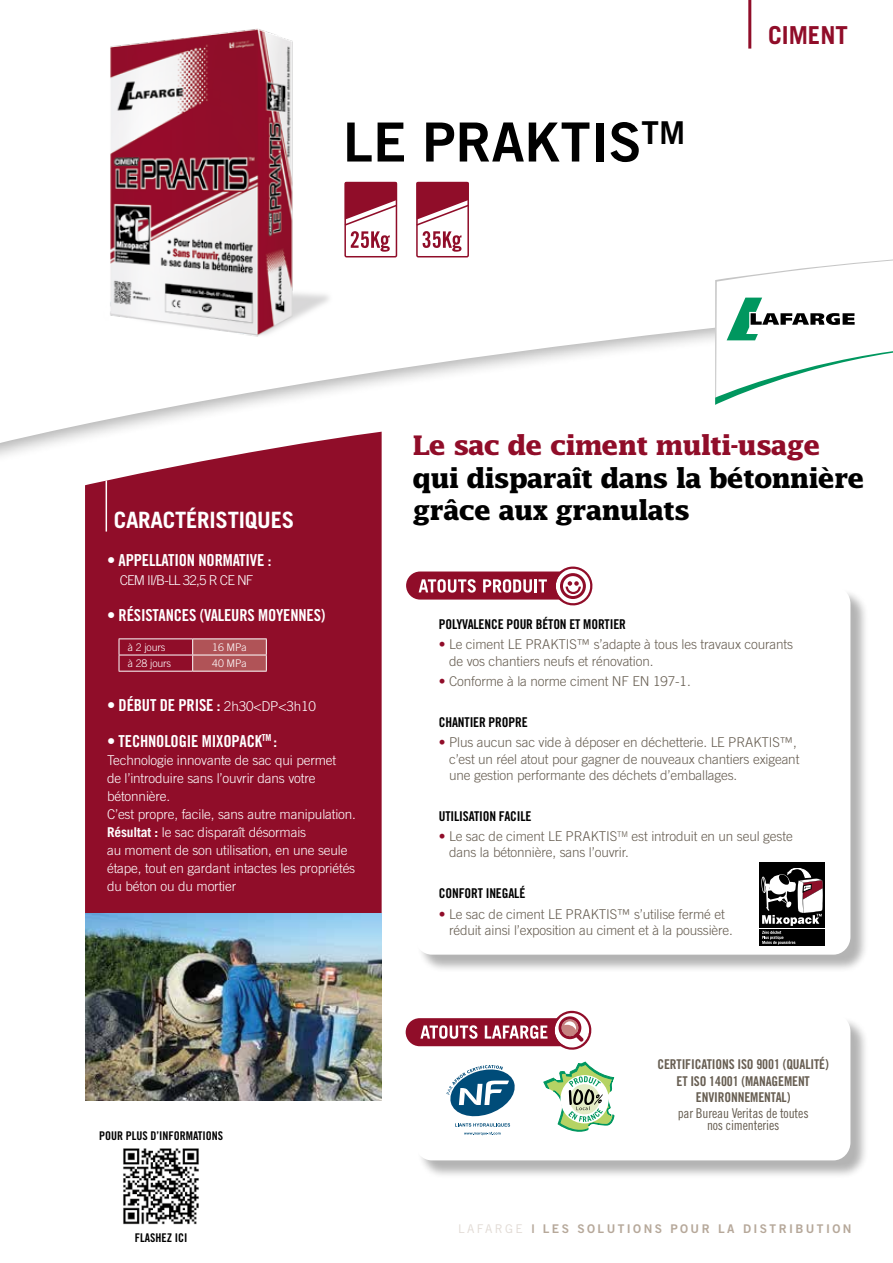
<style>
.page{position:relative;width:893px;height:1263px;background:#fff}
.page>*{position:absolute;margin:0;border:0;box-sizing:border-box;transform-origin:0 0}
.t1{font:54px "Trade Gothic Bold Two";color:#000}
.t2{font:700 27px/32.4px "Lucida";letter-spacing:-.04em;color:#000}
.t3{font:700 27px "Lucida";letter-spacing:-.04em;color:#900d29}
.t4{font:700 24.75px "Trade Gothic";color:#900d29}
.t5{font:700 22.5px "Trade Gothic";letter-spacing:-.01em;color:#fff}
.t6{font:16.5px "Trade Gothic Bold Cond Twenty";letter-spacing:-.01em;color:#fff}
.t7{font:300 13.5px/16.2px "Trade Gothic";letter-spacing:-.01em;color:#665d51}
.t8{font:300 13.5px/18px "Trade Gothic";letter-spacing:-.01em;color:#fff}
.t9{font:13.5px "Trade Gothic Bold Cond Twenty";letter-spacing:-.01em;color:#000}
.t10{font:13.5px/16.2px "Trade Gothic Bold Cond Twenty";letter-spacing:-.01em;color:#665d51;text-align:center}
.t11{font:13.5px/12px "Trade Gothic Cond Eighteen";letter-spacing:-.01em;color:#665d51;text-align:center}
.t12{font:300 13.5px "Trade Gothic";letter-spacing:-.06em;color:#fff}
.t13{font:12px "Trade Gothic LT Std Bd 2";letter-spacing:.2em;color:#b6a89a}
.t14{font:12px "Trade Gothic Bold Cond Twenty";color:#000}
.t15{font:300 10.5px "Trade Gothic";letter-spacing:-.01em;color:#fff}
.s1{font-family:"Trade Gothic";font-weight:300;font-size:13.5px}
.s2{font-weight:700}
.s3{color:#900d29}
.s4{font-family:"Trade Gothic LT Std";color:#e1dad4}
</style>
<div class="page">
<svg style="left:0;top:0;width:752px;height:448px"></svg>
<svg style="left:715px;top:258px;width:178px;height:147px"></svg>
<div style="left:85px;top:432px;width:297px;height:481px;background:#900d29"></div>
<hr style="left:106px;top:480px;width:1px;height:51px;background:#fff">
<div style="left:417px;top:588px;width:452px;height:385px;background:#000;opacity:.3"></div>
<div style="left:415px;top:586px;width:435px;height:369px;background:#fff;border-radius:18px"></div>
<div style="left:417px;top:1016px;width:452px;height:163px;background:#000;opacity:.3"></div>
<div style="left:415px;top:1014px;width:435px;height:146px;background:#fff;border-radius:18px"></div>
<div style="left:406px;top:571px;width:181px;height:29px;background:#900d29;border-radius:14px"></div>
<svg style="left:419px;top:579px;width:57px;height:14px"></svg>
<svg style="left:483px;top:566px;width:110px;height:40px"></svg>
<hr style="left:119px;top:638px;width:74px;height:1px;background:#fff">
<hr style="left:193px;top:638px;width:74px;height:1px;background:#fff">
<hr style="left:119px;top:655px;width:74px;height:1px;background:#fff">
<svg style="left:119px;top:639px;width:1px;height:32px"></svg>
<svg style="left:192px;top:639px;width:75px;height:32px;background:#b56063"></svg>
<hr style="left:119px;top:671px;width:74px;height:1px;background:#fff">
<hr style="left:193px;top:671px;width:74px;height:1px;background:#fff">
<hr style="left:748px;top:0;width:3px;height:49px;background:#900d29">
<img style="left:83px;top:26px;width:267px;height:331px">
<img style="left:85px;top:913px;width:297px;height:187px">
<img style="left:123px;top:1148px;width:76px;height:77px">
<svg style="left:543px;top:1062px;width:72px;height:70px"></svg>
<div style="left:406px;top:1018px;width:183px;height:28px;background:#900d29;border-radius:14px"></div>
<svg style="left:420px;top:1025px;width:58px;height:14px"></svg>
<svg style="left:485px;top:1011px;width:107px;height:39px"></svg>
<div style="left:345px;top:183px;width:51px;height:74px;background:#fff"></div>
<div style="left:344px;top:182px;width:53px;height:75px;border:2px solid #900d29"></div>
<svg style="left:343px;top:182px;width:56px;height:70px"></svg>
<div style="left:417px;top:183px;width:51px;height:74px;background:#fff"></div>
<div style="left:416px;top:182px;width:53px;height:75px;border:2px solid #900d29"></div>
<svg style="left:415px;top:182px;width:55px;height:70px"></svg>
<div style="left:759px;top:862px;width:66px;height:66px;background:#000"></div>
<div style="left:759px;top:929px;width:66px;height:16px;background:#000"></div>
<svg style="left:761px;top:868px;width:62px;height:77px"></svg>
<svg style="left:446px;top:1065px;width:69px;height:70px"></svg>
<h1 class="t1" style="left:343px;top:109px;width:344px">LE PRAKTIS<sup>TM</sup></h1>
<h3 class="t4" style="left:768px;top:20px;width:81px">CIMENT</h3>
<h3 class="t5" style="left:114px;top:506px;width:182px">CARACTÉRISTIQUES</h3>
<h2 class="t3" style="left:412px;top:429px;width:410px">Le sac de ciment multi-usage</h2>
<h2 class="t2" style="left:412px;top:461px;width:454px">qui disparaît dans la bétonnière grâce aux granulats</h2>
<p class="t6" style="left:107px;top:551px;width:166px">• APPELLATION NORMATIVE :</p>
<p class="t12" style="left:120px;top:572px;width:135px">CEM II/B-LL 32,5 R CE NF</p>
<p class="t6" style="left:107px;top:605px;width:220px">• RÉSISTANCES (VALEURS MOYENNES)</p>
<p class="t15" style="left:128px;top:641px;width:39px">à 2 jours</p>
<p class="t15" style="left:212px;top:641px;width:36px">16 MPa</p>
<p class="t15" style="left:128px;top:657px;width:45px">à 28 jours</p>
<p class="t15" style="left:212px;top:657px;width:36px">40 MPa</p>
<p class="t6" style="left:107px;top:695px;width:210px">• DÉBUT DE PRISE : <span class="s1">2h30&lt;DP&lt;3h10</span></p>
<p class="t6" style="left:107px;top:731px;width:172px">• TECHNOLOGIE MIXOPACK<sup>TM</sup> :</p>
<p class="t8" style="left:107px;top:750px;width:250px">Technologie innovante de sac qui permet<br>de l’introduire sans l’ouvrir dans votre bétonnière.<br>C’est propre, facile, sans autre manipulation.<br><span class="s2">Résultat :</span> le sac disparaît désormais<br>au moment de son utilisation, en une seule étape, tout en gardant intactes les propriétés du béton ou du mortier</p>
<p class="t14" style="left:99px;top:1128px;width:126px">POUR PLUS D’INFORMATIONS</p>
<p class="t14" style="left:135px;top:1231px;width:54px">FLASHEZ ICI</p>
<p class="t9" style="left:439px;top:616px;width:189px">POLYVALENCE POUR BÉTON ET MORTIER</p>
<p class="t7" style="left:449px;top:636px;width:345px;text-indent:-10px"><span class="s3">•</span> Le ciment LE PRAKTIS™ s’adapte à tous les travaux courants de vos chantiers neufs et rénovation.</p>
<p class="t7" style="left:439px;top:673px;width:253px"><span class="s3">•</span> Conforme à la norme ciment NF EN 197-1.</p>
<p class="t9" style="left:439px;top:714px;width:90px">CHANTIER PROPRE</p>
<p class="t7" style="left:449px;top:734px;width:352px;text-indent:-10px"><span class="s3">•</span> Plus aucun sac vide à déposer en déchetterie. LE PRAKTIS™, c’est un réel atout pour gagner de nouveaux chantiers exigeant une gestion performante des déchets d’emballages.</p>
<p class="t9" style="left:439px;top:808px;width:94px">UTILISATION FACILE</p>
<p class="t7" style="left:449px;top:828px;width:345px;text-indent:-10px"><span class="s3">•</span> Le sac de ciment LE PRAKTIS<sup>TM</sup> est introduit en un seul geste dans la bétonnière, sans l’ouvrir.</p>
<p class="t9" style="left:439px;top:885px;width:88px">CONFORT INEGALÉ</p>
<p class="t7" style="left:449px;top:905px;width:285px;text-indent:-10px"><span class="s3">•</span> Le sac de ciment LE PRAKTIS™ s’utilise fermé et réduit ainsi l’exposition au ciment et à la poussière.</p>
<p class="t10" style="left:657px;top:1056px;width:173px">CERTIFICATIONS ISO 9001 (QUALITÉ)<br>ET ISO 14001 (MANAGEMENT<br>ENVIRONNEMENTAL)</p>
<p class="t11" style="left:678px;top:1107px;width:132px">par Bureau Veritas de toutes nos cimenteries</p>
<p class="t13" style="left:458px;top:1222px;width:395px"><span class="s4">LAFARGE</span> l LES SOLUTIONS POUR LA DISTRIBUTION</p>
</div>
